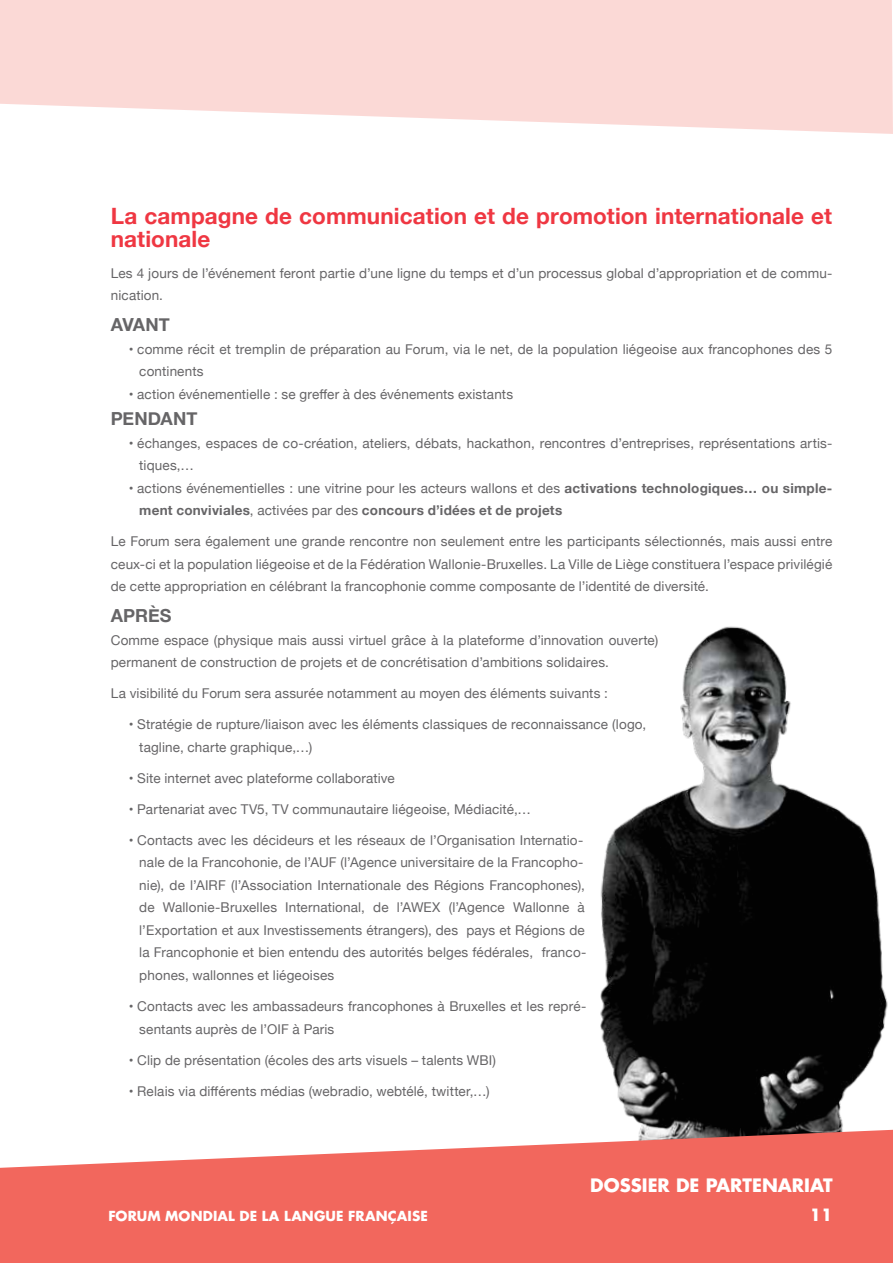
<style>
.page{position:relative;width:893px;height:1263px;background:#fff}
.page>*{position:absolute;margin:0;border:0;box-sizing:border-box;transform-origin:0 0}
.t1{font:700 22.5px/22.5px "Helvetica Neue";letter-spacing:.005em;color:#ef3742}
.t2{font:700 18px "Futura Std";color:#fff}
.t3{font:700 18px "Helvetica Neue";color:#666567}
.t4{font:700 16.5px "Futura Std";color:#fff}
.t5{font:13.5px/22.5px "Helvetica Neue";letter-spacing:.01em;color:#666567}
.t6{font:700 13.5px/22.5px "Helvetica Neue";letter-spacing:.015em;color:#666567}
.t7{font:700 13.5px "Futura Std";letter-spacing:.01em;color:#fff}
.s1{font-weight:400}
</style>
<div class="page">
<svg style="left:0;top:0;width:893px;height:134px;background:#fbddda"></svg>
<img style="left:600px;top:626px;width:288px;height:504px">
<svg style="left:0;top:1130px;width:893px;height:133px;background:#f27a72"></svg>
<h1 class="t1" style="left:111px;top:205px;width:723px">La campagne de communication et de promotion internationale et nationale</h1>
<p class="t5" style="left:111px;top:262px;width:723px">Les 4 jours de l’événement feront partie d’une ligne du temps et d’un processus global d’appropriation et de commu&shy;nication.</p>
<h2 class="t3" style="left:111px;top:310px;width:60px">AVANT</h2>
<p class="t5" style="left:139px;top:338px;width:695px;text-indent:-11px">• comme récit et tremplin de préparation au Forum, via le net, de la population liégeoise aux francophones des 5 continents</p>
<p class="t5" style="left:129px;top:383px;width:386px">• action événementielle : se greffer à des événements existants</p>
<h2 class="t3" style="left:111px;top:405px;width:88px">PENDANT</h2>
<p class="t5" style="left:139px;top:433px;width:694px;text-indent:-11px">• échanges, espaces de co-création, ateliers, débats, hackathon, rencontres d’entreprises, représentations artis&shy;tiques,…</p>
<p class="t6" style="left:139px;top:477px;width:694px;text-indent:-11px"><span class="s1">• actions événementielles : une vitrine pour les acteurs wallons et des</span> activations technologiques… ou simple&shy;ment conviviales<span class="s1">, activées par des</span> concours d’idées et de projets</p>
<p class="t5" style="left:111px;top:531px;width:723px;text-align:justify">Le Forum sera également une grande rencontre non seulement entre les participants sélectionnés, mais aussi entre ceux-ci et la population liégeoise et de la Fédération Wallonie-Bruxelles. La Ville de Liège constituera l’espace privilégié de cette appropriation en célébrant la francophonie comme composante de l’identité de diversité.</p>
<h2 class="t3" style="left:111px;top:602px;width:62px">APRèS</h2>
<p class="t5" style="left:111px;top:630px;width:549px">Comme espace (physique mais aussi virtuel grâce à la plateforme d’innovation ouverte) permanent de construction de projets et de concrétisation d’ambitions solidaires.</p>
<p class="t5" style="left:111px;top:683px;width:499px">La visibilité du Forum sera assurée notamment au moyen des éléments suivants :</p>
<p class="t5" style="left:139px;top:714px;width:508px;text-indent:-11px">• Stratégie de rupture/liaison avec les éléments classiques de reconnaissance (logo, tagline, charte graphique,…)</p>
<p class="t5" style="left:129px;top:768px;width:267px">• Site internet avec plateforme collaborative</p>
<p class="t5" style="left:129px;top:799px;width:404px">• Partenariat avec TV5, TV communautaire liégeoise, Médiacité,…</p>
<p class="t5" style="left:139px;top:830px;width:448px;text-indent:-11px">• Contacts avec les décideurs et les réseaux de l’Organisation Internatio&shy;nale de la Francohonie, de l’AUF (l’Agence universitaire de la Francopho&shy;nie), de l’AIRF (l’Association Internationale des Régions Francophones), de Wallonie-Bruxelles International, de l’AWEX (l’Agence Wallonne à l’Exportation et aux Investissements étrangers), des pays et Régions de la Francophonie et bien entendu des autorités belges fédérales, franco&shy;phones, wallonnes et liégeoises</p>
<p class="t5" style="left:139px;top:996px;width:448px;text-indent:-11px">• Contacts avec les ambassadeurs francophones à Bruxelles et les repré&shy;sentants auprès de l’OIF à Paris</p>
<p class="t5" style="left:129px;top:1049px;width:369px">• Clip de présentation (écoles des arts visuels – talents WBI)</p>
<p class="t5" style="left:129px;top:1080px;width:362px">• Relais via différents médias (webradio, webtélé, twitter,…)</p>
<p class="t7" style="left:108px;top:1207px;width:321px">FORUM MONDIAL DE LA LANGUE FRANÇAISE</p>
<h2 class="t2" style="left:590px;top:1173px;width:244px">DOSSIER DE PARTENARIAT</h2>
<p class="t4" style="left:810px;top:1204px;width:24px">11</p>
</div>
